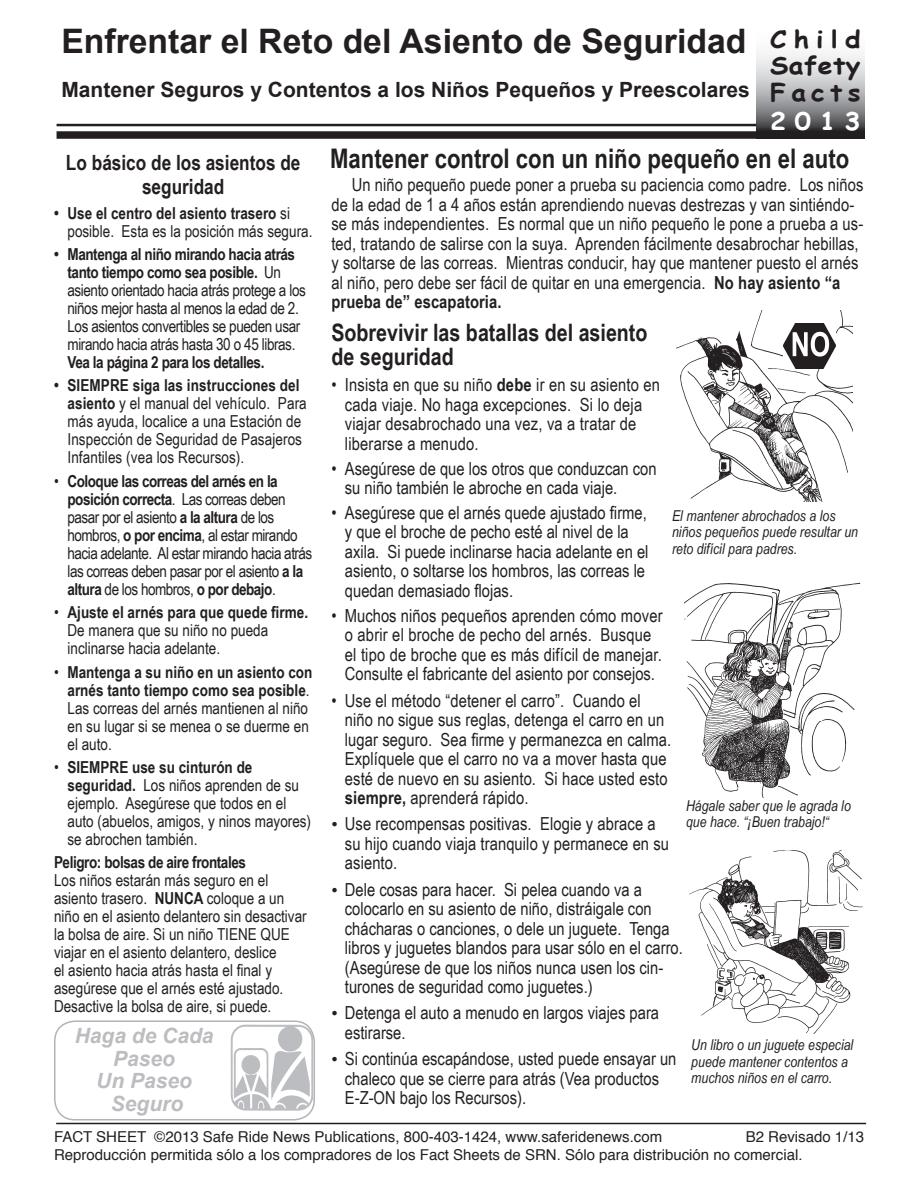
<style>
.page{position:relative;width:918px;height:1188px;background:#fff}
.page>*{position:absolute;margin:0;border:0;box-sizing:border-box;transform-origin:0 0}
.t1{font:700 33.75px "Arial";color:#231f20}
.FS_Subhead_2{font:700 27px "Arial Narrow";color:#231f20}
.FS_Subhead_3__18_pt{font:700 24px/24px "Arial Narrow";color:#231f20}
.t2{font:700 24px/26.2px "Comic Sans MS";letter-spacing:.195em;color:#231f20;text-align:justify;scale:1.1 1}
.t3{font:700 24px "Comic Sans MS";color:#fff;scale:1.1 1}
.t4{font:700 21px "Arial";color:#231f20}
.FS_Subhead_2-2{font:700 21px "Arial Narrow";color:#231f20}
.t5{font:italic 700 21px "Arial";color:#bcbdc0}
.FS_Bullets{font:18px/19.5px "Arial Narrow";letter-spacing:.005em;color:#231f20}
.FS_box_bullets{font:18px/19.5px "Arial Narrow";color:#231f20}
.FS_Body_text{font:18px/19.5px "Arial Narrow";letter-spacing:.005em;color:#231f20}
.FS_box_bullets-2{font:16.5px/18px "Arial Narrow";color:#231f20}
.FS_box_bullets-3{font:16.5px/18px "Arial Narrow";letter-spacing:-.03em;color:#231f20}
.FS_Body_text-2{font:16.5px/18px "Arial Narrow";letter-spacing:-.025em;color:#231f20}
.FS_Caption{font:italic 15px/16.5px "Arial Narrow";color:#231f20}
.t6{font:15px "Helvetica";color:#231f20}
.s1{font-weight:700}
.s2{font-family:"Times New Roman"}
</style>
<div class="page">
<hr style="left:56px;top:1123px;width:810px;height:1px;background:#231f20">
<div style="left:54px;top:1020px;width:261px;height:100px;border:2px solid #b2b3b7;border-radius:20px"></div>
<img style="left:231px;top:1021px;width:82px;height:97px">
<img style="left:684px;top:583px;width:176px;height:214px">
<svg style="left:757px;top:53px;width:107px;height:86px;background:#9e9ea0"></svg>
<hr style="left:57px;top:124px;width:699px;height:2px;background:#231f20">
<div style="left:57px;top:131px;width:699px;height:8px;background:#231f20"></div>
<img style="left:676px;top:310px;width:177px;height:192px">
<img style="left:783px;top:324px;width:53px;height:44px">
<img style="left:689px;top:850px;width:173px;height:183px">
<p class="t1" style="left:61px;top:19px;width:687px">Enfrentar el Reto del Asiento de Seguridad</p>
<p class="t4" style="left:61px;top:75px;width:690px">Mantener Seguros y Contentos a los Niños Pequeños y Preescolares</p>
<p class="t2" style="left:770px;top:25px;width:84px">Child Safety Facts</p>
<p class="t3" style="left:770px;top:104px;width:84px">2013</p>
<p class="FS_Subhead_2-2" style="left:66px;top:146px;width:236px">Lo básico de los asientos de</p>
<p class="FS_Subhead_2" style="left:330px;top:138px;width:521px">Mantener control con un niño pequeño en el auto</p>
<p class="FS_Subhead_2-2" style="left:142px;top:170px;width:84px">seguridad</p>
<p class="FS_box_bullets-2" style="left:68px;top:203px;width:246px;text-indent:-14px"><span class="s1">• Use el centro del asiento trasero</span> si posible. Esta es la posición más segura.</p>
<p class="FS_Body_text-2" style="left:68px;top:245px;width:240px;text-indent:-14px"><span class="s1">• Mantenga al niño mirando hacia atrás tanto tiempo como sea posible.</span> Un asiento orientado hacia atrás protege a los niños mejor hasta al menos la edad de 2.<br>Los asientos convertibles se pueden usar mirando hacia atrás hasta 30 o 45 libras.<br><span class="s1">Vea la página 2 para los detalles.</span></p>
<p class="FS_box_bullets-2" style="left:68px;top:376px;width:241px;text-indent:-14px"><span class="s1">• SIEMPRE siga las instrucciones del asiento</span> y el manual del vehículo. Para más ayuda, localice a una Estación de Inspección de Seguridad de Pasajeros Infantiles (vea los Recursos).</p>
<p class="FS_box_bullets-3" style="left:68px;top:471px;width:246px;text-indent:-14px">• <span class="s1">Coloque las correas del arnés en la posición correcta</span>. Las correas deben pasar por el asiento <span class="s1">a la altura</span> de los hombros, <span class="s1">o por encima</span>, al estar mirando hacia adelante. Al estar mirando hacia atrás las correas deben pasar por el asiento <span class="s1">a la altura</span> de los hombros, <span class="s1">o por debajo</span>.</p>
<p class="FS_box_bullets-2" style="left:68px;top:603px;width:242px;text-indent:-14px">• <span class="s1">Ajuste el arnés para que quede firme.<br></span>De manera que su niño no pueda inclinarse hacia adelante.</p>
<p class="FS_box_bullets-2" style="left:68px;top:662px;width:246px;text-indent:-14px">• <span class="s1">Mantenga a su niño en un asiento con arnés tanto tiempo como sea posible</span>.<br>Las correas del arnés mantienen al niño en su lugar si se menea o se duerme en el auto.</p>
<p class="FS_box_bullets-2" style="left:68px;top:758px;width:245px;text-indent:-14px">• <span class="s1">SIEMPRE use su cinturón de seguridad.</span> Los niños aprenden de su ejemplo. Asegúrese que todos en el auto (abuelos, amigos, y ninos mayores) se abrochen también.</p>
<p class="FS_box_bullets-2" style="left:54px;top:853px;width:254px"><span class="s1">Peligro: bolsas de aire frontales<br></span>Los niños estarán más seguro en el asiento trasero. <span class="s1">NUNCA</span> coloque a un niño en el asiento delantero sin desactivar la bolsa de aire. Si un niño TIENE QUE viajar en el asiento delantero, deslice<br>el asiento hacia atrás hasta el final y asegúrese que el arnés esté ajustado.<br>Desactive la bolsa de aire, si puede.</p>
<p class="FS_Body_text" style="left:331px;top:175px;width:534px;text-indent:20px">Un niño pequeño puede poner a prueba su paciencia como padre. Los niños de la edad de 1 a 4 años están aprendiendo nuevas destrezas y van sintiéndo&shy;se más independientes. Es normal que un niño pequeño le pone a prueba a us&shy;ted, tratando de salirse con la suya. Aprenden fácilmente desabrochar hebillas, y soltarse de las correas. Mientras conducir, hay que mantener puesto el arnés al niño, pero debe ser fácil de quitar en una emergencia. <span class="s1">No hay asiento “a prueba de” escapatoria.</span></p>
<p class="FS_Subhead_3__18_pt" style="left:331px;top:319px;width:318px">Sobrevivir las batallas del asiento de seguridad</p>
<p class="FS_Bullets" style="left:345px;top:374px;width:317px;text-indent:-14px">• Insista en que su niño <span class="s1">debe</span> ir en su asiento en cada viaje. No haga excepciones. Si lo deja viajar desabrochado una vez, va a tratar de liberarse a menudo.</p>
<p class="FS_box_bullets" style="left:345px;top:458px;width:313px;text-indent:-14px">• Asegúrese de que los otros que conduzcan con su niño también le abroche en cada viaje.</p>
<p class="FS_box_bullets" style="left:345px;top:502px;width:305px;text-indent:-14px">• Asegúrese que el arnés quede ajustado firme, y que el broche de pecho esté al nivel de la axila. Si puede inclinarse hacia adelante en el asiento, o soltarse los hombros, las correas le quedan demasiado flojas.</p>
<p class="FS_box_bullets" style="left:345px;top:605px;width:319px;text-indent:-14px">• Muchos niños pequeños aprenden cómo mover o abrir el broche de pecho del arnés. Busque el tipo de broche que es más difícil de manejar.<br>Consulte el fabricante del asiento por consejos.</p>
<p class="FS_Bullets" style="left:345px;top:690px;width:328px;text-indent:-14px">• Use el método “detener el carro”. Cuando el niño no sigue sus reglas, detenga el carro en un lugar seguro. Sea firme y permanezca en calma.<br>Explíquele que el carro no va a mover hasta que esté de nuevo en su asiento. Si hace usted esto <span class="s1">siempre,</span> aprenderá rápido.</p>
<p class="FS_Bullets" style="left:345px;top:814px;width:326px;text-indent:-14px"><span class="s2">•</span> Use recompensas positivas. Elogie y abrace a su hijo cuando viaja tranquilo y permanece en su asiento.</p>
<p class="FS_Bullets" style="left:345px;top:879px;width:340px;text-indent:-14px"><span class="s2">•</span> Dele cosas para hacer. Si pelea cuando va a colocarlo en su asiento de niño, distráigale con chácharas o canciones, o dele un juguete. Tenga libros y juguetes blandos para usar sólo en el carro. (Asegúrese de que los niños nunca usen los cin&shy;turones de seguridad como juguetes.)</p>
<p class="FS_Bullets" style="left:345px;top:1003px;width:316px;text-indent:-14px"><span class="s2">•</span> Detenga el auto a menudo en largos viajes para estirarse.</p>
<p class="FS_Bullets" style="left:345px;top:1048px;width:333px;text-indent:-14px"><span class="s2">•</span> Si continúa escapándose, usted puede ensayar un chaleco que se cierre para atrás (Vea productos<br>E-Z-ON bajo los Recursos).</p>
<p class="t6" style="left:54px;top:1125px;width:610px">FACT SHEET ©2013 Safe Ride News Publications, 800-403-1424, www.saferidenews.com</p>
<p class="t6" style="left:746px;top:1125px;width:120px">B2 Revisado 1/13</p>
<p class="t6" style="left:54px;top:1143px;width:750px">Reproducción permitida sólo a los compradores de los Fact Sheets de SRN. Sólo para distribución no comercial.</p>
<p class="FS_Caption" style="left:672px;top:507px;width:188px">El mantener abrochados a los niños pequeños puede resultar un reto difícil para padres.</p>
<p class="FS_Caption" style="left:686px;top:797px;width:166px">Hágale saber que le agrada lo que hace. “¡Buen trabajo!“</p>
<p class="t5" style="left:75px;top:1022px;width:140px">Haga de Cada</p>
<p class="t5" style="left:113px;top:1045px;width:63px">Paseo</p>
<p class="t5" style="left:96px;top:1067px;width:97px">Un Paseo</p>
<p class="t5" style="left:111px;top:1090px;width:74px">Seguro</p>
<p class="FS_Caption" style="left:691px;top:1037px;width:164px">Un libro o un juguete especial puede mantener contentos a muchos niños en el carro.</p>
</div>
